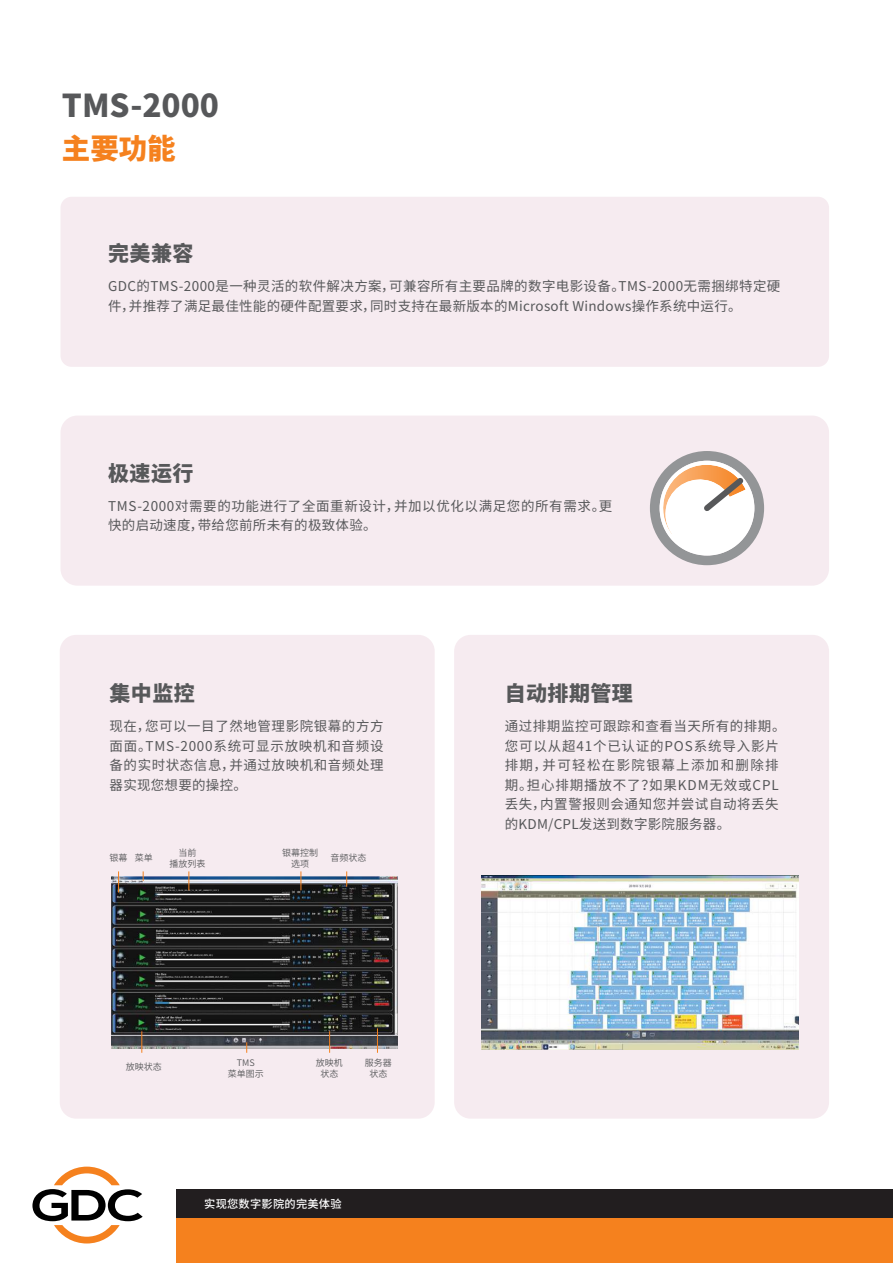
<style>
.page{position:relative;width:893px;height:1263px;background:#fff}
.page>*{position:absolute;margin:0;border:0;box-sizing:border-box;transform-origin:0 0}
.t1{font:800 31.5px "Source Han Sans CN";color:#57585a}
.t2{font:800 28.5px "Source Han Sans CN";color:#f5811e}
.t3{font:800 21px "Source Han Sans CN";letter-spacing:.02em;color:#57585a}
.t4{font:13.5px/19.5px "Source Han Sans CN";letter-spacing:.04em;color:#57585a}
.t5{font:13.5px/19.5px "Source Han Sans CN";letter-spacing:.06em;color:#57585a}
.t6{font:500 11.25px "Source Han Sans CN";letter-spacing:.02em;color:#fff}
.t7{font:9px/11.2px "Source Han Sans CN";color:#57585a;text-align:center}
</style>
<div class="page">
<svg style="left:32px;top:1166px;width:111px;height:77px"></svg>
<div style="left:176px;top:1205px;width:717px;height:58px;background:#f5811e"></div>
<div style="left:176px;top:1189px;width:717px;height:29px;background:#221e1f"></div>
<div style="left:61px;top:197px;width:768px;height:170px;background:#f6ebf0;border-radius:11px"></div>
<div style="left:61px;top:416px;width:768px;height:170px;background:#f6ebf0;border-radius:17px"></div>
<svg style="left:650px;top:451px;width:114px;height:114px"></svg>
<div style="left:60px;top:635px;width:375px;height:484px;background:#f6ebf0;border-radius:16px"></div>
<div style="left:454px;top:635px;width:375px;height:484px;background:#f6ebf0;border-radius:16px"></div>
<img style="left:111px;top:876px;width:286px;height:172px">
<svg style="left:118px;top:871px;width:1px;height:21px"></svg>
<svg style="left:188px;top:871px;width:1px;height:19px"></svg>
<svg style="left:300px;top:871px;width:1px;height:19px"></svg>
<svg style="left:346px;top:871px;width:1px;height:16px"></svg>
<svg style="left:377px;top:1028px;width:1px;height:25px"></svg>
<svg style="left:329px;top:1031px;width:1px;height:22px"></svg>
<svg style="left:141px;top:1031px;width:1px;height:22px"></svg>
<img style="left:481px;top:875px;width:317px;height:174px">
<h1 class="t1" style="left:62px;top:89px;width:159px">TMS-2000</h1>
<h2 class="t2" style="left:62px;top:134px;width:115px">主要功能</h2>
<h3 class="t3" style="left:108px;top:243px;width:87px">完美兼容</h3>
<p class="t4" style="left:108px;top:277px;width:674px">GDC的TMS-2000是一种灵活的软件解决方案，可兼容所有主要品牌的数字电影设备。TMS-2000无需捆绑特定硬件，并推荐了满足最佳性能的硬件配置要求，同时支持在最新版本的Microsoft Windows操作系统中运行。</p>
<h3 class="t3" style="left:108px;top:462px;width:87px">极速运行</h3>
<p class="t4" style="left:108px;top:496px;width:506px">TMS-2000对需要的功能进行了全面重新设计，并加以优化以满足您的所有需求。更快的启动速度，带给您前所未有的极致体验。</p>
<h3 class="t3" style="left:110px;top:683px;width:87px">集中监控</h3>
<p class="t4" style="left:110px;top:717px;width:276px;text-align:justify">现在，您可以一目了然地管理影院银幕的方方面面。TMS-2000系统可显示放映机和音频设备的实时状态信息，并通过放映机和音频处理器实现您想要的操控。</p>
<p class="t7" style="left:109px;top:852px;width:19px">银幕</p>
<p class="t7" style="left:135px;top:852px;width:19px">菜单</p>
<p class="t7" style="left:170px;top:847px;width:37px">当前<br>播放列表</p>
<p class="t7" style="left:282px;top:847px;width:37px">银幕控制选项</p>
<p class="t7" style="left:330px;top:852px;width:37px">音频状态</p>
<p class="t7" style="left:126px;top:1062px;width:37px">放映状态</p>
<p class="t7" style="left:228px;top:1057px;width:37px">TMS<br>菜单图示</p>
<p class="t7" style="left:316px;top:1057px;width:28px">放映机状态</p>
<p class="t7" style="left:365px;top:1057px;width:28px">服务器状态</p>
<p class="t6" style="left:204px;top:1197px;width:139px">实现您数字影院的完美体验</p>
<h3 class="t3" style="left:505px;top:683px;width:130px">自动排期管理</h3>
<p class="t5" style="left:505px;top:717px;width:282px">通过排期监控可跟踪和查看当天所有的排期。您可以从超41个已认证的POS系统导入影片排期，并可轻松在影院银幕上添加和删除排期。担心排期播放不了？如果KDM无效或CPL丢失，内置警报则会通知您并尝试自动将丢失的KDM/CPL发送到数字影院服务器。</p>
</div>
